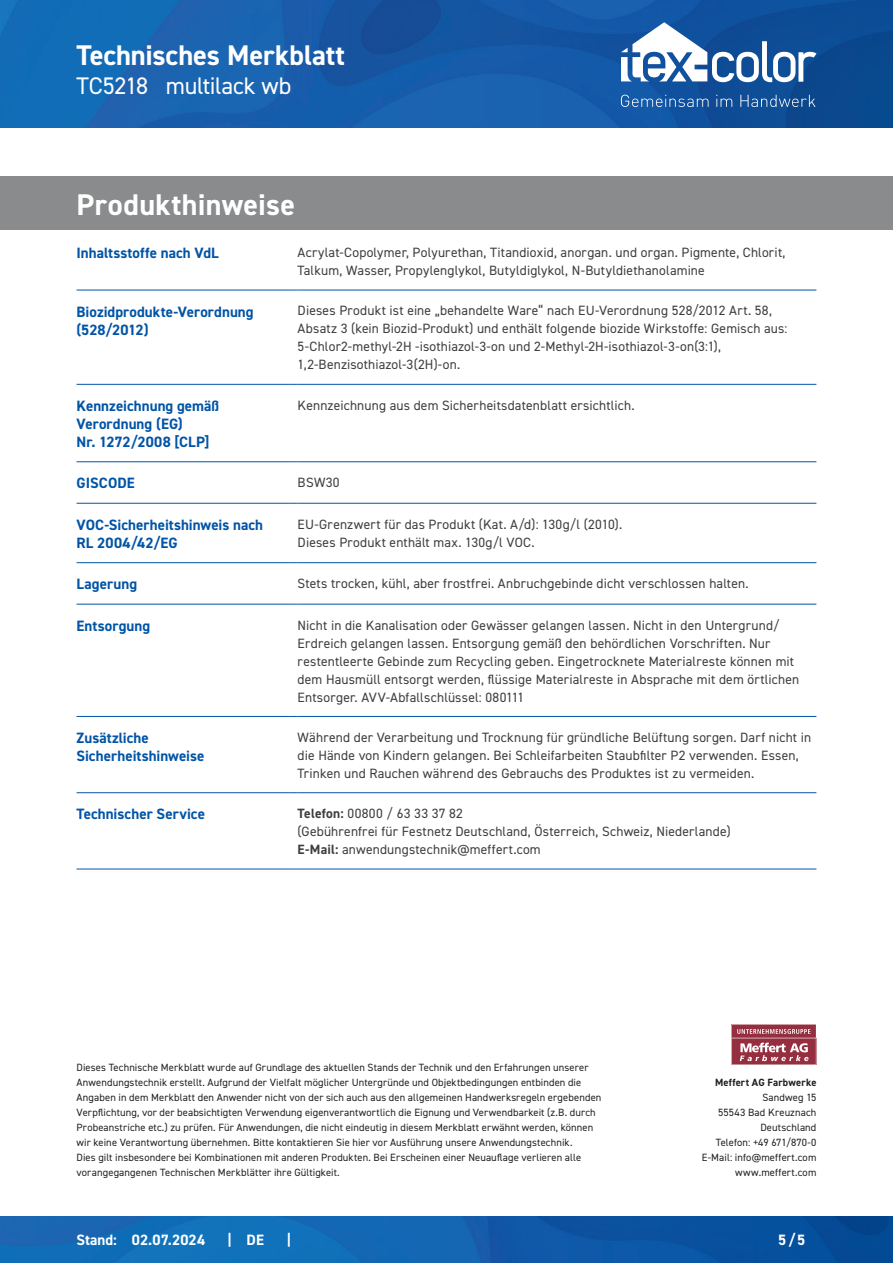
<style>
.page{position:relative;width:893px;height:1263px;background:#fff}
.page>*{position:absolute;margin:0;border:0;box-sizing:border-box;transform-origin:0 0}
.CB_AF_Kapitel_Ueberschrift{font:700 30px "DIN2014";letter-spacing:.015em;color:#fff}
.CB_AF_Kopf_TM{font:700 28.5px "DIN2014";letter-spacing:-.005em;color:#fff}
.CB_AF_Kopf_Produktname_klein{font:24px "DIN2014";letter-spacing:-.01em;color:#fff}
.CB_AF_Abschnitt_Ueberschrift{font:700 15px/18px "DIN2014";letter-spacing:.005em;color:#0154a6}
.CB_AF_Fuß_Stand_linksb{font:700 15px "DIN2014";letter-spacing:.005em;color:#fff}
.CB_AF_Text_Standard{font:13.5px/18px "DIN2014";letter-spacing:.01em;color:#3e3e3f}
.CB_AF_Disclaimer{font:10.5px/15px "DIN2014";letter-spacing:.01em;color:#231f20}
.CB_AF_INVKB{font:10.5px/15px "DIN2014";letter-spacing:.015em;color:#231f20;text-align:right}
.s1{font-weight:700}
</style>
<div class="page">
<img style="left:0;top:0;width:893px;height:128px">
<img style="left:0;top:1216px;width:893px;height:47px">
<hr style="left:77px;top:290px;width:212px;height:1px;background:#0154a6">
<hr style="left:298px;top:290px;width:518px;height:1px;background:#0154a6">
<hr style="left:77px;top:384px;width:212px;height:1px;background:#0154a6">
<hr style="left:298px;top:384px;width:518px;height:1px;background:#0154a6">
<hr style="left:77px;top:461px;width:212px;height:1px;background:#0154a6">
<hr style="left:298px;top:461px;width:518px;height:1px;background:#0154a6">
<hr style="left:77px;top:503px;width:212px;height:1px;background:#0154a6">
<hr style="left:298px;top:503px;width:518px;height:1px;background:#0154a6">
<hr style="left:77px;top:562px;width:212px;height:1px;background:#0154a6">
<hr style="left:298px;top:562px;width:518px;height:1px;background:#0154a6">
<hr style="left:77px;top:604px;width:212px;height:1px;background:#0154a6">
<hr style="left:298px;top:604px;width:518px;height:1px;background:#0154a6">
<hr style="left:77px;top:716px;width:212px;height:1px;background:#0154a6">
<hr style="left:298px;top:716px;width:518px;height:1px;background:#0154a6">
<hr style="left:77px;top:792px;width:212px;height:1px;background:#0154a6">
<hr style="left:298px;top:792px;width:518px;height:1px;background:#0154a6">
<hr style="left:77px;top:869px;width:212px;height:1px;background:#0154a6">
<hr style="left:298px;top:869px;width:518px;height:1px;background:#0154a6">
<div style="left:0;top:176px;width:893px;height:54px;background:#8a8b8c"></div>
<svg style="left:731px;top:1024px;width:85px;height:41px;background:#ab5a68"></svg>
<svg style="left:621px;top:22px;width:195px;height:60px"></svg>
<svg style="left:621px;top:95px;width:194px;height:12px;background:#366caa"></svg>
<p class="CB_AF_Kopf_TM" style="left:77px;top:36px;width:270px">Technisches Merkblatt</p>
<p class="CB_AF_Kopf_Produktname_klein" style="left:77px;top:71px;width:73px">TC5218</p>
<p class="CB_AF_Kopf_Produktname_klein" style="left:166px;top:71px;width:127px">multilack wb</p>
<p class="CB_AF_Kapitel_Ueberschrift" style="left:77px;top:184px;width:220px">Produkthinweise</p>
<p class="CB_AF_Abschnitt_Ueberschrift" style="left:77px;top:244px;width:144px">Inhaltsstoffe nach VdL</p>
<p class="CB_AF_Text_Standard" style="left:298px;top:243px;width:489px">Acrylat-Copolymer, Polyurethan, Titandioxid, anorgan. und organ. Pigmente, Chlorit,<br>Talkum, Wasser, Propylenglykol, Butyldiglykol, N-Butyldiethanolamine</p>
<p class="CB_AF_Abschnitt_Ueberschrift" style="left:77px;top:302px;width:179px">Biozidprodukte-Verordnung (528/2012)</p>
<p class="CB_AF_Text_Standard" style="left:298px;top:301px;width:491px">Dieses Produkt ist eine „behandelte Ware“ nach EU-Verordnung 528/2012 Art. 58, Absatz 3 (kein Biozid-Produkt) und enthält folgende biozide Wirkstoffe: Gemisch aus:<br>5-Chlor2-methyl-2H -isothiazol-3-on und 2-Methyl-2H-isothiazol-3-on(3:1), 1,2-Benzisothiazol-3(2H)-on.</p>
<p class="CB_AF_Abschnitt_Ueberschrift" style="left:77px;top:396px;width:144px">Kennzeichnung gemäß<br>Verordnung (EG)<br>Nr. 1272/2008 [CLP]</p>
<p class="CB_AF_Text_Standard" style="left:298px;top:396px;width:339px">Kennzeichnung aus dem Sicherheitsdatenblatt ersichtlich.</p>
<p class="CB_AF_Abschnitt_Ueberschrift" style="left:77px;top:474px;width:60px">GISCODE</p>
<p class="CB_AF_Text_Standard" style="left:298px;top:473px;width:44px">BSW30</p>
<p class="CB_AF_Abschnitt_Ueberschrift" style="left:77px;top:515px;width:188px">VOC-Sicherheitshinweis nach<br>RL 2004/42/EG</p>
<p class="CB_AF_Text_Standard" style="left:298px;top:515px;width:326px">EU-Grenzwert für das Produkt (Kat. A/d): 130g/l (2010).<br>Dieses Produkt enthält max. 130g/l VOC.</p>
<p class="CB_AF_Abschnitt_Ueberschrift" style="left:77px;top:575px;width:62px">Lagerung</p>
<p class="CB_AF_Text_Standard" style="left:298px;top:574px;width:452px">Stets trocken, kühl, aber frostfrei. Anbruchgebinde dicht verschlossen halten.</p>
<p class="CB_AF_Abschnitt_Ueberschrift" style="left:77px;top:616px;width:75px">Entsorgung</p>
<p class="CB_AF_Text_Standard" style="left:298px;top:616px;width:503px">Nicht in die Kanalisation oder Gewässer gelangen lassen. Nicht in den Untergrund/ Erdreich gelangen lassen. Entsorgung gemäß den behördlichen Vorschriften. Nur restentleerte Gebinde zum Recycling geben. Eingetrocknete Materialreste können mit dem Hausmüll entsorgt werden, flüssige Materialreste in Absprache mit dem örtlichen Entsorger. AVV-Abfallschlüssel: 080111</p>
<p class="CB_AF_Abschnitt_Ueberschrift" style="left:77px;top:729px;width:129px">Zusätzliche<br>Sicherheitshinweise</p>
<p class="CB_AF_Text_Standard" style="left:298px;top:728px;width:515px">Während der Verarbeitung und Trocknung für gründliche Belüftung sorgen. Darf nicht in die Hände von Kindern gelangen. Bei Schleifarbeiten Staubfilter P2 verwenden. Essen,<br>Trinken und Rauchen während des Gebrauchs des Produktes ist zu vermeiden.</p>
<p class="CB_AF_Abschnitt_Ueberschrift" style="left:77px;top:805px;width:130px">Technischer Service</p>
<p class="CB_AF_Text_Standard" style="left:298px;top:804px;width:435px"><span class="s1">Telefon:</span> 00800 / 63 33 37 82<br>(Gebührenfrei für Festnetz Deutschland, Österreich, Schweiz, Niederlande)<br><span class="s1">E-Mail:</span> anwendungstechnik@meffert.com</p>
<p class="CB_AF_Disclaimer" style="left:77px;top:1060px;width:526px">Dieses Technische Merkblatt wurde auf Grundlage des aktuellen Stands der Technik und den Erfahrungen unserer Anwendungstechnik erstellt. Aufgrund der Vielfalt möglicher Untergründe und Objektbedingungen entbinden die Angaben in dem Merkblatt den Anwender nicht von der sich auch aus den allgemeinen Handwerksregeln ergebenden Verpflichtung, vor der beabsichtigten Verwendung eigenverantwortlich die Eignung und Verwendbarkeit (z.B. durch Probeanstriche etc.) zu prüfen. Für Anwendungen, die nicht eindeutig in diesem Merkblatt erwähnt werden, können wir keine Verantwortung übernehmen. Bitte kontaktieren Sie hier vor Ausführung unsere Anwendungstechnik.<br>Dies gilt insbesondere bei Kombinationen mit anderen Produkten. Bei Erscheinen einer Neuauflage verlieren alle vorangegangenen Technischen Merkblätter ihre Gültigkeit.</p>
<p class="CB_AF_Fuß_Stand_linksb" style="left:77px;top:1230px;width:42px">Stand:</p>
<p class="CB_AF_Fuß_Stand_linksb" style="left:132px;top:1230px;width:75px">02.07.2024</p>
<p class="CB_AF_Fuß_Stand_linksb" style="left:227px;top:1229px;width:6px">|</p>
<p class="CB_AF_Fuß_Stand_linksb" style="left:247px;top:1230px;width:19px">DE</p>
<p class="CB_AF_Fuß_Stand_linksb" style="left:287px;top:1229px;width:6px">|</p>
<p class="CB_AF_INVKB" style="left:702px;top:1075px;width:116px"><span class="s1">Meffert AG Farbwerke<br></span>Sandweg 15<br>55543 Bad Kreuznach<br>Deutschland<br>Telefon: +49 671/870-0<br>E-Mail: info@meffert.com www.meffert.com</p>
<p class="CB_AF_Fuß_Stand_linksb" style="left:778px;top:1230px;width:29px">5/5</p>
</div>
